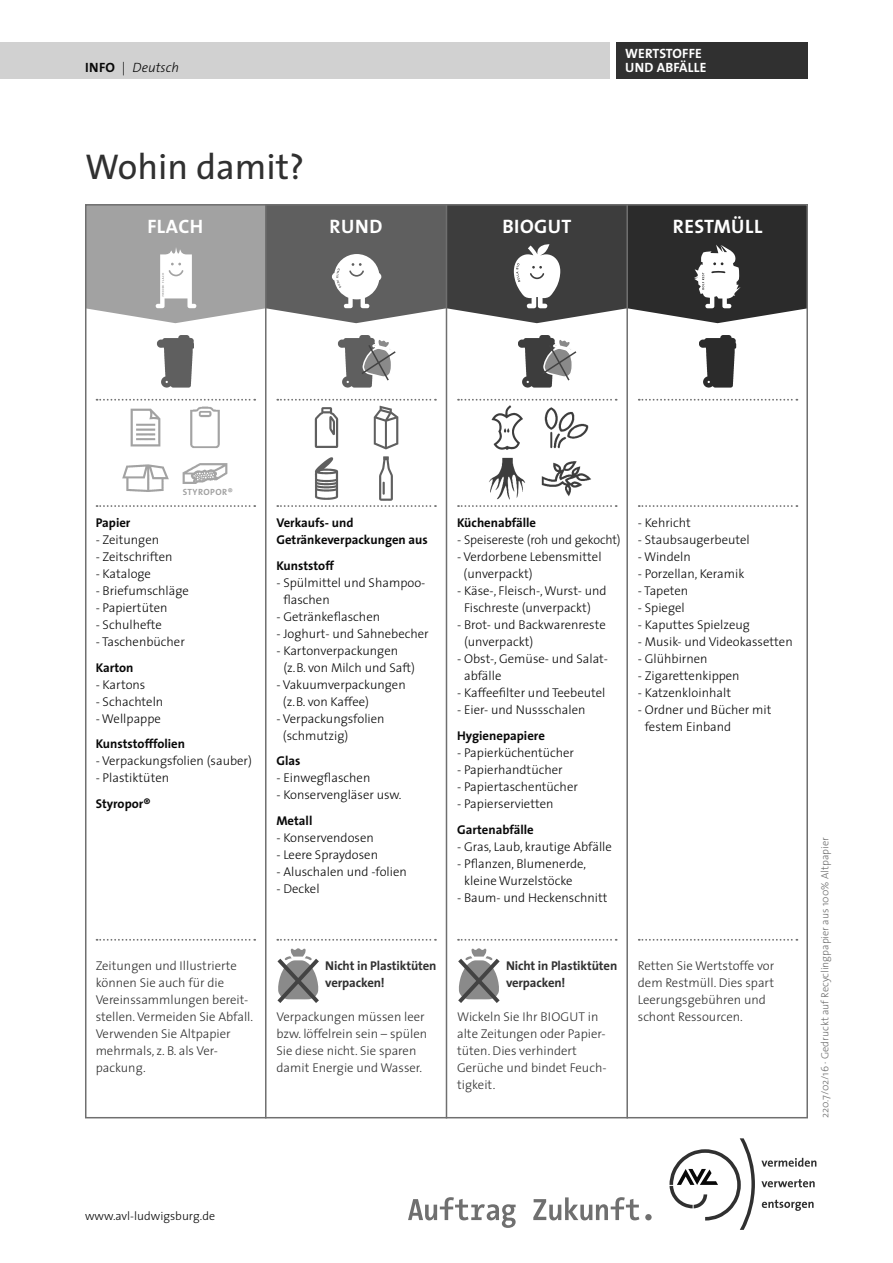
<style>
.page{position:relative;width:893px;height:1263px;background:#fff}
.page>*{position:absolute;margin:0;border:0;box-sizing:border-box;transform-origin:0 0}
.t1{font:36px "The Sans";color:#303030}
.t2{font:700 19.5px "The Sans";letter-spacing:.025em;color:#fff}
.t3{font:700 13.5px/13.8px "The Sans";letter-spacing:.015em;color:#fff}
.t4{font:italic 300 13.5px "The Sans";color:#080808}
.t5{font:300 12.75px/17px "The Sans";color:#080808}
.t6{font:300 12.75px/17px "The Sans";color:#303030}
.t7{font:700 12.75px/17px "The Sans";color:#080808}
.t8{font:700 12.75px/17px "The Sans";letter-spacing:-.01em;color:#303030}
.t9{font:300 12px "The Sans";color:#080808}
.t10{font:300 10.5px "The Sans";color:#6f6f6f}
.t11{font:700 9px "The Sans";letter-spacing:.045em;color:#a2a2a2}
.s1{font-weight:700;font-style:normal}
.s2{font-style:normal}
</style>
<div class="page">
<hr style="left:265px;top:204px;width:1px;height:914px;background:#6f6f6f">
<hr style="left:446px;top:204px;width:1px;height:914px;background:#6f6f6f">
<hr style="left:626px;top:204px;width:2px;height:914px;background:#6f6f6f">
<img style="left:157px;top:335px;width:37px;height:53px">
<img style="left:338px;top:335px;width:37px;height:53px">
<img style="left:518px;top:335px;width:37px;height:53px">
<img style="left:699px;top:335px;width:37px;height:53px">
<svg style="left:85px;top:204px;width:723px;height:119px;background:#717171"></svg>
<div style="left:617px;top:43px;width:191px;height:36px;background:#303030"></div>
<div style="left:0;top:43px;width:610px;height:36px;background:#d1d1d1"></div>
<img style="left:314px;top:405px;width:85px;height:96px">
<img style="left:130px;top:406px;width:90px;height:42px">
<img style="left:122px;top:464px;width:47px;height:28px">
<img style="left:182px;top:463px;width:46px;height:21px">
<img style="left:489px;top:405px;width:102px;height:95px">
<svg style="left:541px;top:340px;width:36px;height:42px"></svg>
<svg style="left:360px;top:340px;width:36px;height:42px"></svg>
<svg style="left:761px;top:1158px;width:55px;height:9px"></svg>
<svg style="left:761px;top:1179px;width:54px;height:8px"></svg>
<svg style="left:762px;top:1199px;width:52px;height:12px"></svg>
<svg style="left:669px;top:1138px;width:86px;height:92px"></svg>
<svg style="left:408px;top:1197px;width:244px;height:31px"></svg>
<svg style="left:97px;top:505px;width:158px;height:2px"></svg>
<svg style="left:277px;top:505px;width:159px;height:2px"></svg>
<svg style="left:458px;top:505px;width:159px;height:2px"></svg>
<svg style="left:639px;top:505px;width:158px;height:2px"></svg>
<svg style="left:97px;top:399px;width:158px;height:2px"></svg>
<svg style="left:277px;top:399px;width:159px;height:2px"></svg>
<svg style="left:458px;top:399px;width:159px;height:2px"></svg>
<svg style="left:639px;top:399px;width:158px;height:2px"></svg>
<svg style="left:97px;top:939px;width:158px;height:2px"></svg>
<svg style="left:277px;top:939px;width:159px;height:2px"></svg>
<svg style="left:458px;top:939px;width:159px;height:2px"></svg>
<svg style="left:639px;top:939px;width:158px;height:2px"></svg>
<svg style="left:458px;top:948px;width:42px;height:55px"></svg>
<svg style="left:277px;top:948px;width:42px;height:55px"></svg>
<p class="t4" style="left:85px;top:57px;width:95px"><span class="s1">INFO</span> <span class="s2">|</span> Deutsch</p>
<h1 class="t1" style="left:85px;top:136px;width:221px">Wohin damit?</h1>
<p class="t3" style="left:625px;top:47px;width:83px">WERTSTOFFE<br>UND ABFÄLLE</p>
<h2 class="t2" style="left:147px;top:210px;width:57px">FLACH</h2>
<h2 class="t2" style="left:330px;top:210px;width:55px">RUND</h2>
<h2 class="t2" style="left:502px;top:210px;width:70px">BIOGUT</h2>
<h2 class="t2" style="left:673px;top:210px;width:91px">RESTMÜLL</h2>
<p class="t11" style="left:183px;top:484px;width:52px">STYROPOR®</p>
<p class="t7" style="left:96px;top:514px;width:36px">Papier</p>
<p class="t5" style="left:96px;top:531px;width:65px">- Zeitungen</p>
<p class="t5" style="left:96px;top:548px;width:78px">- Zeitschriften</p>
<p class="t5" style="left:96px;top:565px;width:57px">- Kataloge</p>
<p class="t5" style="left:96px;top:582px;width:95px">- Briefumschläge</p>
<p class="t5" style="left:96px;top:599px;width:73px">- Papiertüten</p>
<p class="t5" style="left:96px;top:616px;width:68px">- Schulhefte</p>
<p class="t5" style="left:96px;top:633px;width:91px">- Taschenbücher</p>
<p class="t7" style="left:96px;top:659px;width:39px">Karton</p>
<p class="t5" style="left:96px;top:676px;width:51px">- Kartons</p>
<p class="t5" style="left:96px;top:693px;width:69px">- Schachteln</p>
<p class="t5" style="left:96px;top:710px;width:67px">- Wellpappe</p>
<p class="t7" style="left:96px;top:735px;width:91px">Kunststofffolien</p>
<p class="t5" style="left:96px;top:752px;width:158px">- Verpackungsfolien (sauber)</p>
<p class="t5" style="left:96px;top:769px;width:75px">- Plastiktüten</p>
<p class="t7" style="left:96px;top:795px;width:56px">Styropor®</p>
<p class="t6" style="left:96px;top:956px;width:159px">Zeitungen und Illustrierte können Sie auch für die<br>Vereinssammlungen bereit&shy;stellen. Vermeiden Sie Abfall.<br>Verwenden Sie Altpapier mehrmals, z. B. als Ver&shy;packung.</p>
<p class="t7" style="left:276px;top:514px;width:153px">Verkaufs- und<br>Getränkeverpackungen aus</p>
<p class="t7" style="left:276px;top:557px;width:59px">Kunststoff</p>
<p class="t5" style="left:283px;top:574px;width:144px;text-indent:-7px">- Spülmittel und Shampoo&shy;flaschen</p>
<p class="t5" style="left:276px;top:608px;width:105px">- Getränkeflaschen</p>
<p class="t5" style="left:276px;top:625px;width:154px">- Joghurt- und Sahnebecher</p>
<p class="t5" style="left:283px;top:642px;width:133px;text-indent:-7px">- Kartonverpackungen (z.B. von Milch und Saft)</p>
<p class="t5" style="left:283px;top:676px;width:124px;text-indent:-6px">- Vakuumverpackungen (z.B. von Kaffee)</p>
<p class="t5" style="left:283px;top:710px;width:103px;text-indent:-6px">- Verpackungsfolien (schmutzig)</p>
<p class="t7" style="left:276px;top:752px;width:25px">Glas</p>
<p class="t5" style="left:276px;top:769px;width:95px">- Einwegflaschen</p>
<p class="t5" style="left:276px;top:786px;width:127px">- Konservengläser usw.</p>
<p class="t7" style="left:276px;top:812px;width:38px">Metall</p>
<p class="t5" style="left:276px;top:829px;width:99px">- Konservendosen</p>
<p class="t5" style="left:276px;top:846px;width:103px">- Leere Spraydosen</p>
<p class="t5" style="left:276px;top:863px;width:132px">- Aluschalen und -folien</p>
<p class="t5" style="left:276px;top:880px;width:45px">- Deckel</p>
<p class="t7" style="left:457px;top:514px;width:81px">Küchenabfälle</p>
<p class="t5" style="left:457px;top:531px;width:165px">- Speisereste (roh und gekocht)</p>
<p class="t5" style="left:464px;top:548px;width:140px;text-indent:-6px">- Verdorbene Lebensmittel (unverpackt)</p>
<p class="t5" style="left:464px;top:582px;width:144px;text-indent:-7px">- Käse-, Fleisch-, Wurst- und<br>Fischreste (unverpackt)</p>
<p class="t5" style="left:464px;top:616px;width:143px;text-indent:-7px">- Brot- und Backwarenreste (unverpackt)</p>
<p class="t5" style="left:464px;top:650px;width:145px;text-indent:-7px">- Obst-, Gemüse- und Salat&shy;abfälle</p>
<p class="t5" style="left:457px;top:684px;width:150px">- Kaffeefilter und Teebeutel</p>
<p class="t5" style="left:457px;top:701px;width:130px">- Eier- und Nussschalen</p>
<p class="t7" style="left:457px;top:727px;width:89px">Hygienepapiere</p>
<p class="t5" style="left:457px;top:744px;width:118px">- Papierküchentücher</p>
<p class="t5" style="left:457px;top:761px;width:107px">- Papierhandtücher</p>
<p class="t5" style="left:457px;top:778px;width:122px">- Papiertaschentücher</p>
<p class="t5" style="left:457px;top:795px;width:98px">- Papierservietten</p>
<p class="t7" style="left:457px;top:820px;width:78px">Gartenabfälle</p>
<p class="t5" style="left:457px;top:837px;width:156px">- Gras, Laub, krautige Abfälle</p>
<p class="t5" style="left:457px;top:854px;width:131px;text-align:center">- Pflanzen, Blumenerde, kleine Wurzelstöcke</p>
<p class="t5" style="left:457px;top:888px;width:152px">- Baum- und Heckenschnitt</p>
<p class="t5" style="left:638px;top:514px;width:54px">- Kehricht</p>
<p class="t5" style="left:638px;top:531px;width:113px">- Staubsaugerbeutel</p>
<p class="t5" style="left:638px;top:548px;width:54px">- Windeln</p>
<p class="t5" style="left:638px;top:565px;width:108px">- Porzellan, Keramik</p>
<p class="t5" style="left:638px;top:582px;width:52px">- Tapeten</p>
<p class="t5" style="left:638px;top:599px;width:48px">- Spiegel</p>
<p class="t5" style="left:638px;top:616px;width:114px">- Kaputtes Spielzeug</p>
<p class="t5" style="left:638px;top:633px;width:156px">- Musik- und Videokassetten</p>
<p class="t5" style="left:638px;top:650px;width:71px">- Glühbirnen</p>
<p class="t5" style="left:638px;top:667px;width:103px">- Zigarettenkippen</p>
<p class="t5" style="left:638px;top:684px;width:95px">- Katzenkloinhalt</p>
<p class="t5" style="left:645px;top:701px;width:128px;text-indent:-7px">- Ordner und Bücher mit festem Einband</p>
<p class="t8" style="left:325px;top:956px;width:113px">Nicht in Plastiktüten verpacken!</p>
<p class="t8" style="left:506px;top:956px;width:113px">Nicht in Plastiktüten verpacken!</p>
<p class="t6" style="left:276px;top:1007px;width:152px">Verpackungen müssen leer bzw. löffelrein sein – spülen<br>Sie diese nicht. Sie sparen damit Energie und Wasser.</p>
<p class="t6" style="left:457px;top:1007px;width:151px">Wickeln Sie Ihr BIOGUT in alte Zeitungen oder Papier&shy;tüten. Dies verhindert<br>Gerüche und bindet Feuch&shy;tigkeit.</p>
<p class="t6" style="left:638px;top:956px;width:138px">Retten Sie Wertstoffe vor dem Restmüll. Dies spart<br>Leerungsgebühren und schont Ressourcen.</p>
<p class="t10" style="left:816px;top:1118px;width:282px;rotate:-90deg">220.7/02/16 · Gedruckt auf Recyclingpapier aus 100% Altpapier</p>
<p class="t9" style="left:85px;top:1206px;width:132px">www.avl-ludwigsburg.de</p>
</div>
